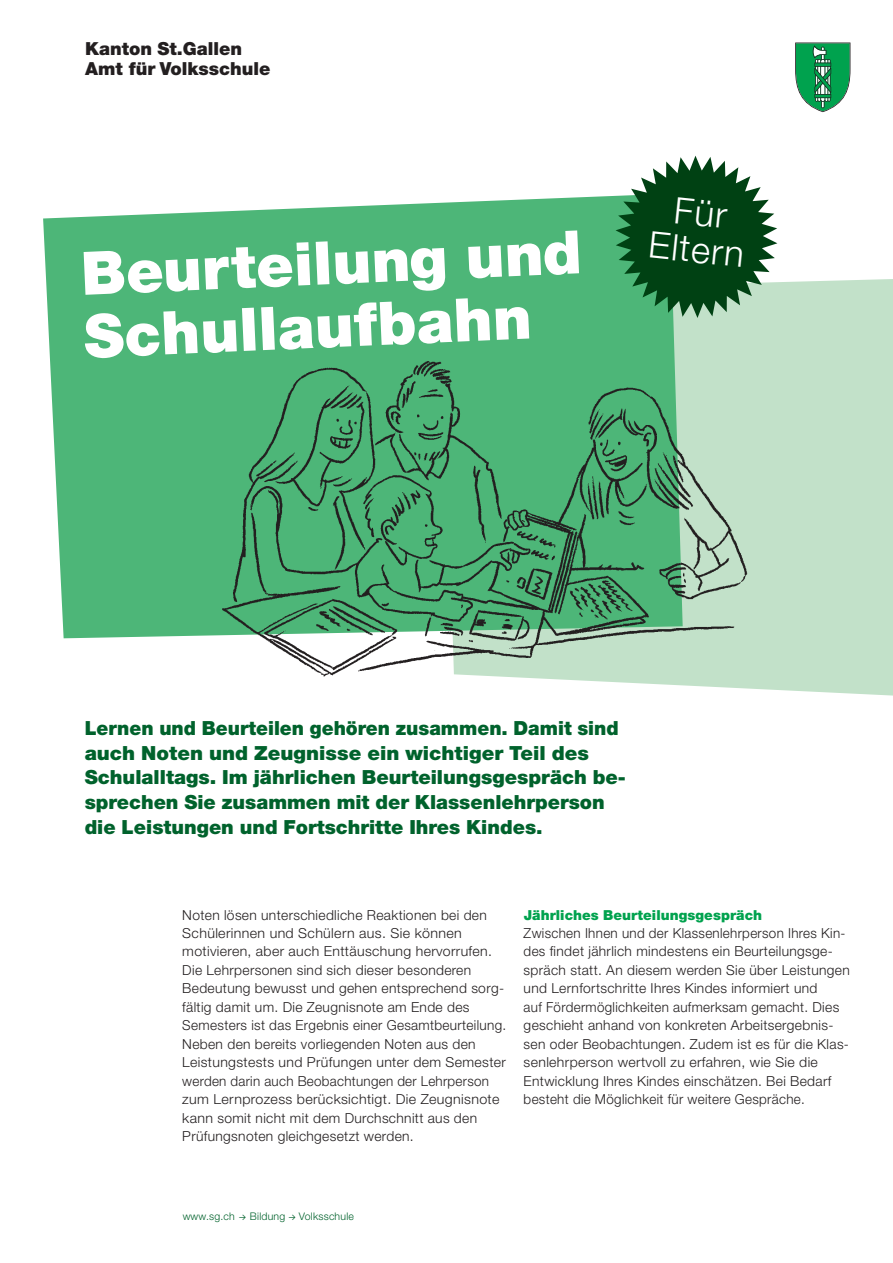
<style>
.page{position:relative;width:893px;height:1263px;background:#fff}
.page>*{position:absolute;margin:0;border:0;box-sizing:border-box;transform-origin:0 0}
.t1{font:900 60px/62.7px "Helvetica Neue LT Std";color:#fff}
.t2{font:300 36.6px/36.6px "Helvetica Neue LT Std";color:#fff;text-align:center}
.t3{font:900 19.5px/24.6px "Helvetica Neue LT Std";color:#00622c}
.t4{font:900 18px/19.8px "Helvetica Neue LT Std";color:#231f20}
.t5{font:300 13.8px/18.5px "Helvetica Neue LT Std";letter-spacing:.025em;color:#231f20}
.t6{font:900 13.8px "Helvetica Neue LT Std";letter-spacing:.005em;color:#00a24e}
.t7{font:300 10.5px "Helvetica Neue LT Std";letter-spacing:.02em;color:#00622c}
.s1{font-family:"Akkurat Std";font-weight:400;font-size:8.7px}
</style>
<div class="page">
<svg style="left:795px;top:43px;width:55px;height:69px"></svg>
<div style="left:683px;top:279px;width:210px;height:416px;background:#c2e1c9"></div>
<svg style="left:43px;top:195px;width:640px;height:443px;background:#5cbc83"></svg>
<svg style="left:616px;top:156px;width:161px;height:162px"></svg>
<img style="left:207px;top:343px;width:554px;height:352px">
<h3 class="t4" style="left:85px;top:39px;width:187px">Kanton St.Gallen<br>Amt für Volksschule</h3>
<h1 class="t1" style="left:79px;top:244px;width:503px;rotate:-3deg">Beurteilung und<br>Schullaufbahn</h1>
<h2 class="t2" style="left:655px;top:189px;width:97px;rotate:6deg">Für<br>Eltern</h2>
<p class="t3" style="left:85px;top:716px;width:543px">Lernen und Beurteilen gehören zusammen. Damit sind auch Noten und Zeugnisse ein wichtiger Teil des Schulalltags. Im jährlichen Beurteilungsgespräch be&shy;sprechen Sie zusammen mit der Klassenlehrperson die Leistungen und Fortschritte Ihres Kindes.</p>
<p class="t5" style="left:182px;top:905px;width:326px">Noten lösen unterschiedliche Reaktionen bei den Schülerinnen und Schülern aus. Sie können motivieren, aber auch Enttäuschung hervorrufen.<br>Die Lehrpersonen sind sich dieser besonderen Bedeutung bewusst und gehen entsprechend sorg&shy;fältig damit um. Die Zeugnisnote am Ende des Semesters ist das Ergebnis einer Gesamtbeurteilung.<br>Neben den bereits vorliegenden Noten aus den Leistungstests und Prüfungen unter dem Semester werden darin auch Beobachtungen der Lehrperson zum Lernprozess berücksichtigt. Die Zeugnisnote kann somit nicht mit dem Durchschnitt aus den Prüfungsnoten gleichgesetzt werden.</p>
<p class="t6" style="left:524px;top:906px;width:240px">Jährliches Beurteilungsgespräch</p>
<p class="t5" style="left:524px;top:923px;width:328px">Zwischen Ihnen und der Klassenlehrperson Ihres Kin&shy;des findet jährlich mindestens ein Beurteilungsge&shy;spräch statt. An diesem werden Sie über Leistungen und Lernfortschritte Ihres Kindes informiert und<br>auf Fördermöglichkeiten aufmerksam gemacht. Dies geschieht anhand von konkreten Arbeitsergebnis&shy;sen oder Beobachtungen. Zudem ist es für die Klas&shy;senlehrperson wertvoll zu erfahren, wie Sie die Entwicklung Ihres Kindes einschätzen. Bei Bedarf besteht die Möglichkeit für weitere Gespräche.</p>
<p class="t7" style="left:183px;top:1210px;width:173px">www.sg.ch <span class="s1">→</span> Bildung <span class="s1">→</span> Volksschule</p>
</div>
